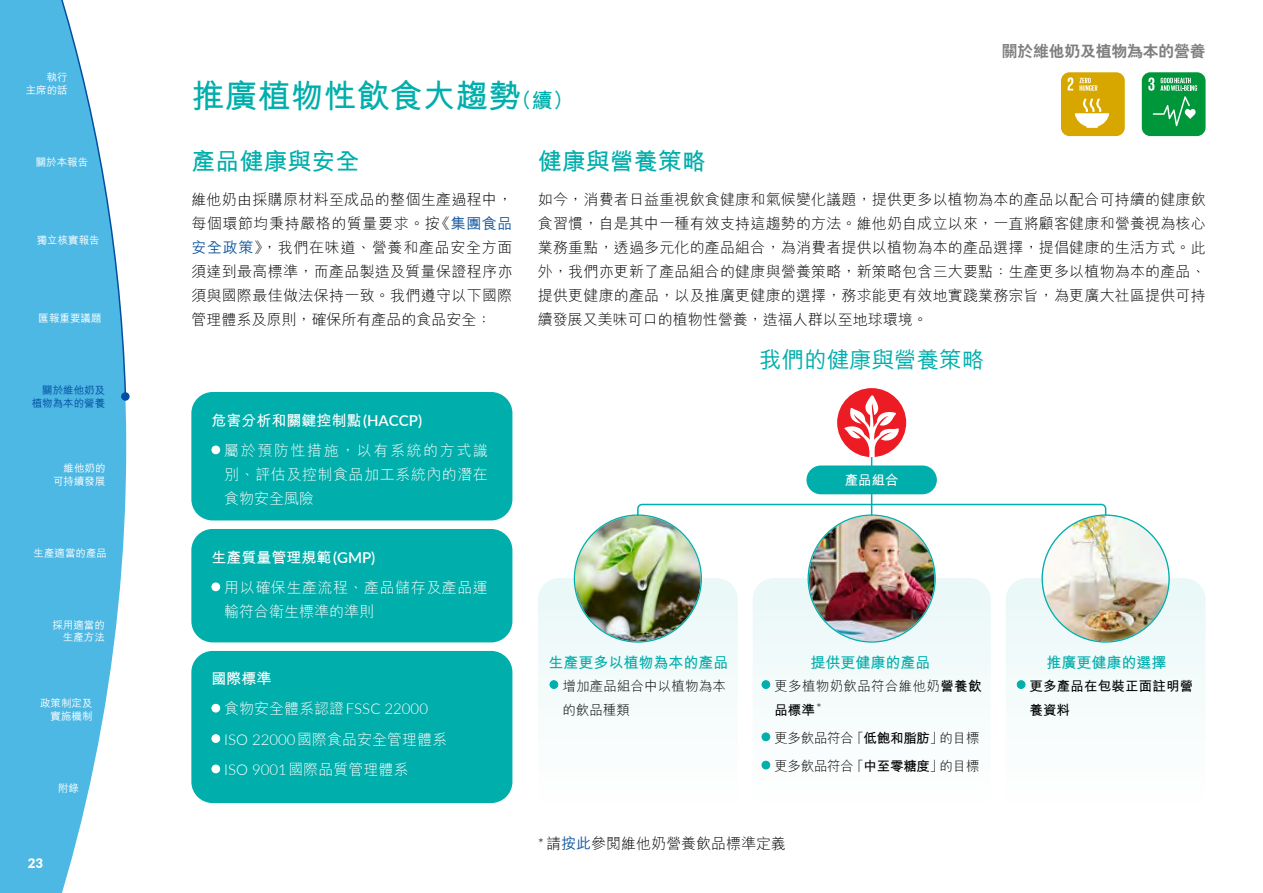
<style>
.page{position:relative;width:1263px;height:893px;background:#fff}
.page>*{position:absolute;margin:0;border:0;box-sizing:border-box;transform-origin:0 0}
.t1{font:700 33px "M Hei HK";color:#00aeab}
.t2{font:700 24px "M Hei HK";color:#00aeab}
.t3{font:500 22.5px "M Hei HK";color:#00aeab}
.t4{font:800 15.75px "C Hei 2 HK";letter-spacing:-.005em;color:#808080}
.t5{font:300 15px/24px "M Hei HK";color:#000;text-align:justify}
.t6{font:300 15px/24px "M Hei HK";letter-spacing:.035em;color:#fff}
.t7{font:300 15px/30.5px "M Hei HK";color:#fff}
.t8{font:300 15px/30.5px "M Hei HK";letter-spacing:.105em;color:#fff}
.t9{font:700 15px "M Hei HK";color:#00aeab}
.t10{font:300 15px "Lato";color:#fff}
.t11{font:700 15px "M Hei HK";color:#fff}
.t12{font:300 13.5px/24px "M Hei HK";letter-spacing:.01em;color:#000}
.t13{font:300 13.5px/28.2px "M Hei HK";letter-spacing:-.02em;color:#000}
.t14{font:700 13.5px/24px "M Hei HK";letter-spacing:.01em;color:#000}
.t15{font:700 13.5px "M Hei HK";color:#fff}
.t16{font:900 13.2px "Lato";color:#fff}
.t17{font:500 10.5px/12.6px "M Hei HK";color:#fff;text-align:right}
.t18{font:500 10.5px/12.6px "M Hei HK";color:#034ea2;text-align:right}
.s1{font-size:21px}
.s2{font-weight:500;color:#15599f}
.s3{font-weight:700}
.s4{font-family:"Lato";font-weight:600}
.s5{font-family:"M Hei HK"}
.s6{font-family:"Lato"}
</style>
<div class="page">
<svg style="left:0;top:0;width:126px;height:893px;background:#62c0e7"></svg>
<div style="left:121px;top:392px;width:9px;height:9px;background:#034ea2;border-radius:50%"></div>
<svg style="left:35px;top:0;width:92px;height:401px"></svg>
<div style="left:1061px;top:72px;width:64px;height:64px;background:#d7a700;border-radius:9px"></div>
<svg style="left:1075px;top:98px;width:34px;height:30px"></svg>
<svg style="left:1068px;top:77px;width:5px;height:13px"></svg>
<svg style="left:1079px;top:78px;width:18px;height:13px"></svg>
<div style="left:1142px;top:72px;width:63px;height:64px;background:#00973b;border-radius:9px"></div>
<svg style="left:1148px;top:77px;width:49px;height:49px"></svg>
<div style="left:753px;top:578px;width:238px;height:265px;background:#f7fcfc;border-radius:21px"></div>
<hr style="left:871px;top:431px;width:1px;height:99px;background:#00aeab">
<div style="left:837px;top:388px;width:69px;height:69px;background:#ed1c24;border-radius:50%"></div>
<svg style="left:844px;top:395px;width:55px;height:62px"></svg>
<svg style="left:637px;top:503px;width:470px;height:25px"></svg>
<div style="left:538px;top:578px;width:200px;height:265px;background:#f7fcfc;border-radius:21px"></div>
<div style="left:550px;top:681px;width:8px;height:7px;background:#00aeab;border-radius:50%"></div>
<div style="left:550px;top:680px;width:8px;height:9px;border:1px solid #00aeab;border-radius:50%"></div>
<div style="left:762px;top:681px;width:8px;height:7px;background:#00aeab;border-radius:50%"></div>
<div style="left:762px;top:680px;width:8px;height:9px;border:1px solid #00aeab;border-radius:50%"></div>
<div style="left:762px;top:733px;width:8px;height:8px;background:#00aeab;border-radius:50%"></div>
<div style="left:762px;top:733px;width:8px;height:8px;border:1px solid #00aeab;border-radius:50%"></div>
<div style="left:762px;top:761px;width:8px;height:8px;background:#00aeab;border-radius:50%"></div>
<div style="left:762px;top:761px;width:8px;height:8px;border:1px solid #00aeab;border-radius:50%"></div>
<div style="left:1006px;top:578px;width:199px;height:265px;background:#f7fcfc;border-radius:21px"></div>
<img style="left:575px;top:516px;width:126px;height:125px;border-radius:63px">
<img style="left:809px;top:516px;width:125px;height:125px;border-radius:63px">
<img style="left:1043px;top:516px;width:125px;height:125px;border-radius:63px">
<div style="left:806px;top:465px;width:131px;height:29px;background:#00aeab;border-radius:14px"></div>
<div style="left:191px;top:392px;width:321px;height:128px;background:#00aeab;border-radius:21px"></div>
<div style="left:212px;top:446px;width:8px;height:8px;background:#fff;border-radius:50%"></div>
<div style="left:212px;top:446px;width:8px;height:8px;border:1px solid #fff;border-radius:50%"></div>
<div style="left:191px;top:529px;width:321px;height:113px;background:#00aeab;border-radius:21px"></div>
<div style="left:212px;top:583px;width:8px;height:8px;background:#fff;border-radius:50%"></div>
<div style="left:212px;top:583px;width:8px;height:8px;border:1px solid #fff;border-radius:50%"></div>
<div style="left:191px;top:651px;width:321px;height:152px;background:#00aeab;border-radius:21px"></div>
<div style="left:212px;top:704px;width:8px;height:8px;background:#fff;border-radius:50%"></div>
<div style="left:212px;top:704px;width:8px;height:8px;border:1px solid #fff;border-radius:50%"></div>
<div style="left:212px;top:735px;width:8px;height:7px;background:#fff;border-radius:50%"></div>
<div style="left:212px;top:734px;width:8px;height:9px;border:1px solid #fff;border-radius:50%"></div>
<div style="left:212px;top:765px;width:8px;height:8px;background:#fff;border-radius:50%"></div>
<div style="left:212px;top:765px;width:8px;height:8px;border:1px solid #fff;border-radius:50%"></div>
<div style="left:1017px;top:681px;width:8px;height:7px;background:#00aeab;border-radius:50%"></div>
<div style="left:1017px;top:680px;width:8px;height:9px;border:1px solid #00aeab;border-radius:50%"></div>
<p class="t17" style="left:26px;top:70px;width:43px">執行<br>主席的話</p>
<p class="t17" style="left:36px;top:155px;width:54px">關於本報告</p>
<p class="t17" style="left:37px;top:233px;width:65px">獨立核實報告</p>
<p class="t17" style="left:39px;top:311px;width:64px">匯報重要議題</p>
<p class="t18" style="left:32px;top:383px;width:75px">關於維他奶及植物為本的營養</p>
<p class="t17" style="left:53px;top:461px;width:54px">維他奶的可持續發展</p>
<p class="t17" style="left:34px;top:546px;width:75px">生產適當的產品</p>
<p class="t17" style="left:52px;top:618px;width:54px">採用適當的生產方法</p>
<p class="t17" style="left:40px;top:696px;width:54px">政策制定及實施機制</p>
<p class="t17" style="left:58px;top:781px;width:22px">附錄</p>
<p class="t16" style="left:28px;top:853px;width:17px">23</p>
<p class="t4" style="left:1002px;top:40px;width:205px">關於維他奶及植物為本的營養</p>
<h1 class="t1" style="left:191px;top:72px;width:384px">推廣植物性飲食大趨勢<span class="s1">（續）</span></h1>
<h2 class="t2" style="left:191px;top:144px;width:169px">產品健康與安全</h2>
<p class="t5" style="left:191px;top:187px;width:323px">維他奶由採購原材料至成品的整個生產過程中，每個環節均秉持嚴格的質量要求。按《<span class="s2">集團食品安全政策</span>》，我們在味道、營養和產品安全方面須達到最高標準，而產品製造及質量保證程序亦須與國際最佳做法保持一致。我們遵守以下國際管理體系及原則，確保所有產品的食品安全：</p>
<h2 class="t2" style="left:538px;top:144px;width:169px">健康與營養策略</h2>
<p class="t5" style="left:538px;top:187px;width:669px">如今，消費者日益重視飲食健康和氣候變化議題，提供更多以植物為本的產品以配合可持續的健康飲食習慣，自是其中一種有效支持這趨勢的方法。維他奶自成立以來，一直將顧客健康和營養視為核心業務重點，透過多元化的產品組合，為消費者提供以植物為本的產品選擇，提倡健康的生活方式。此外，我們亦更新了產品組合的健康與營養策略，新策略包含三大要點：生產更多以植物為本的產品、提供更健康的產品，以及推廣更健康的選擇，務求能更有效地實踐業務宗旨，為更廣大社區提供可持續發展又美味可口的植物性營養，造福人群以至地球環境。</p>
<p class="t8" style="left:224px;top:404px;width:265px;text-indent:-13px"><span class="s3">危害分析和關鍵控制點</span><span class="s4">(HACCP)<br></span>屬於預防性措施，以有系統的方式識</p>
<p class="t6" style="left:224px;top:462px;width:265px">別、評估及控制食品加工系統內的潛在食物安全風險</p>
<p class="t6" style="left:224px;top:541px;width:265px;line-height:30.5px;text-indent:-13px"><span class="s3">生產質量管理規範</span><span class="s4">(GMP)<br></span>用以確保生產流程、產品儲存及產品運</p>
<p class="t7" style="left:224px;top:596px;width:151px">輸符合衛生標準的準則</p>
<p class="t11" style="left:212px;top:667px;width:61px">國際標準</p>
<p class="t10" style="left:224px;top:698px;width:205px"><span class="s5">食物安全體系認證</span>FSSC 22000</p>
<p class="t7" style="left:224px;top:723px;width:224px"><span class="s6">ISO 22000</span>國際食品安全管理體系<br><span class="s6">ISO 9001</span>國際品質管理體系</p>
<h3 class="t3" style="left:759px;top:343px;width:226px">我們的健康與營養策略</h3>
<p class="t15" style="left:845px;top:470px;width:55px">產品組合</p>
<p class="t9" style="left:548px;top:652px;width:181px">生產更多以植物為本的產品</p>
<p class="t9" style="left:1046px;top:652px;width:121px">推廣更健康的選擇</p>
<p class="t9" style="left:810px;top:652px;width:121px">提供更健康的產品</p>
<p class="t12" style="left:562px;top:673px;width:165px">增加產品組合中以植物為本的飲品種類</p>
<p class="t12" style="left:774px;top:673px;width:209px">更多植物奶飲品符合維他奶<span class="s3">營養飲品標準</span><span class="s6">*</span></p>
<p class="t13" style="left:774px;top:723px;width:207px">更多飲品符合「<span class="s3">低飽和脂肪</span>」的目標更多飲品符合「<span class="s3">中至零糖度</span>」的目標</p>
<p class="t5" style="left:538px;top:830px;width:250px"><span class="s6">*</span> 請<span class="s2">按此</span>參閱維他奶營養飲品標準定義</p>
<p class="t14" style="left:1030px;top:673px;width:165px">更多產品在包裝正面註明營養資料</p>
</div>
